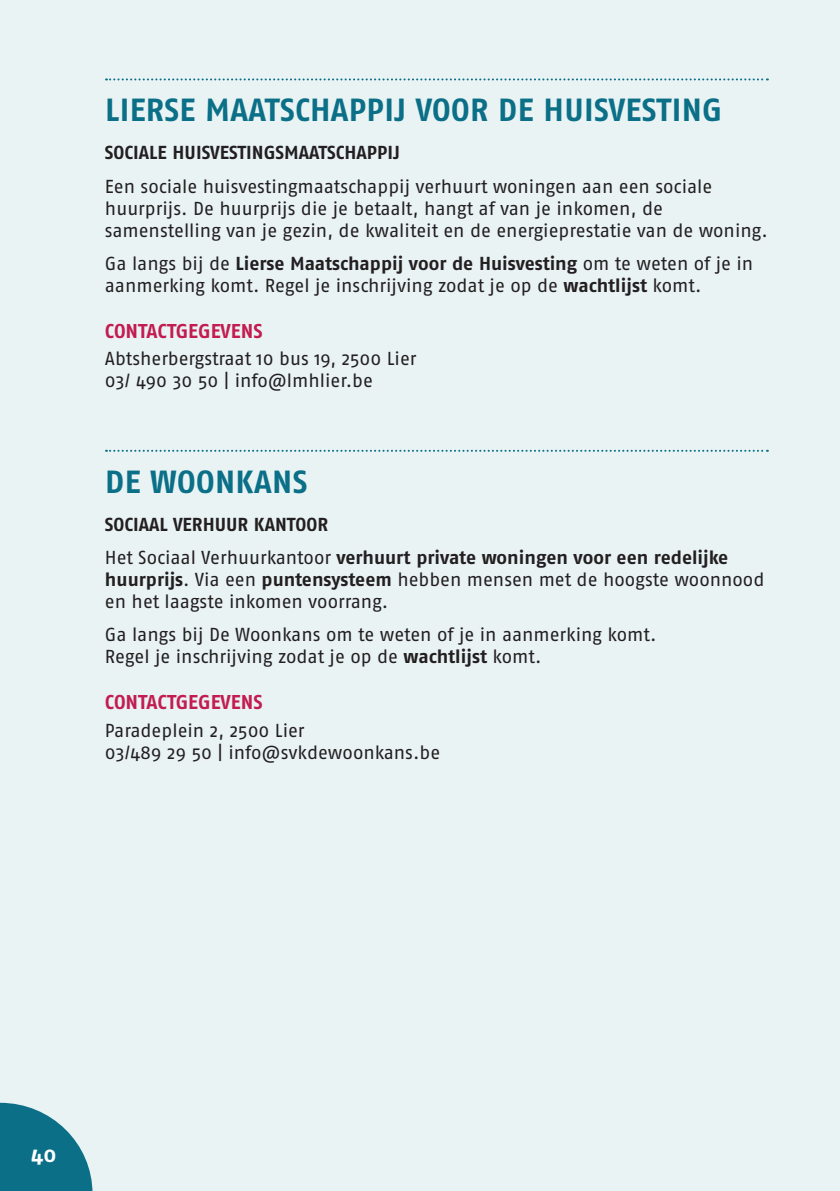
<style>
.page{position:relative;width:840px;height:1191px;background:#fff}
.page>*{position:absolute;margin:0;border:0;box-sizing:border-box;transform-origin:0 0}
.t1{font:700 32px "Fago OT";letter-spacing:.01em;color:#0a6f87}
.t2{font:700 22px "Fago OT";color:#fff}
.t3{font:700 20px "Fago OT";color:#c21c50}
.t4{font:18.8px/22px "Fago OT";letter-spacing:-.005em;color:#231f20}
.t5{font:700 18.8px/33.4px "Fago OT";color:#231f20}
.s1{font-weight:700}
.s2{font-weight:400}
</style>
<div class="page">
<div style="left:0;top:0;width:839px;height:1191px;background:#e9f3f4"></div>
<svg style="left:106px;top:78px;width:661px;height:2px"></svg>
<svg style="left:106px;top:450px;width:661px;height:2px"></svg>
<svg style="left:0;top:1102px;width:92px;height:89px"></svg>
<h1 class="t1" style="left:105px;top:91px;width:618px">LIERSE MAATSCHAPPIJ VOOR DE HUISVESTING</h1>
<p class="t5" style="left:105px;top:136px;width:296px">SOCIALE HUISVESTINGSMAATSCHAPPIJ</p>
<p class="t4" style="left:105px;top:175px;width:664px">Een sociale huisvestingmaatschappij verhuurt woningen aan een sociale huurprijs. De huurprijs die je betaalt, hangt af van je inkomen, de samenstelling van je gezin, de kwaliteit en de energieprestatie van de woning.</p>
<p class="t4" style="left:105px;top:252px;width:649px">Ga langs bij de <span class="s1">Lierse Maatschappij voor de Huisvesting</span> om te weten of je in aanmerking komt. Regel je inschrijving zodat je op de <span class="s1">wachtlijst</span> komt.</p>
<p class="t3" style="left:105px;top:318px;width:159px">CONTACTGEGEVENS</p>
<p class="t4" style="left:105px;top:348px;width:313px">Abtsherbergstraat 10 bus 19, 2500 Lier<br>03/ 490 30 50 | info@lmhlier.be</p>
<h1 class="t1" style="left:105px;top:462px;width:204px">DE WOONKANS</h1>
<p class="t5" style="left:105px;top:507px;width:624px">SOCIAAL VERHUUR KANTOOR<br><span class="s2">Het Sociaal Verhuurkantoor</span> verhuurt private woningen voor een redelijke</p>
<p class="t4" style="left:105px;top:568px;width:660px"><span class="s1">huurprijs</span>. Via een <span class="s1">puntensysteem</span> hebben mensen met de hoogste woonnood en het laagste inkomen voorrang.</p>
<p class="t4" style="left:105px;top:623px;width:552px">Ga langs bij De Woonkans om te weten of je in aanmerking komt.<br>Regel je inschrijving zodat je op de <span class="s1">wachtlijst</span> komt.</p>
<p class="t3" style="left:105px;top:690px;width:159px">CONTACTGEGEVENS</p>
<p class="t4" style="left:105px;top:719px;width:336px">Paradeplein 2, 2500 Lier<br>03/489 29 50 | info@svkdewoonkans.be</p>
<p class="t2" style="left:31px;top:1140px;width:27px">40</p>
</div>
